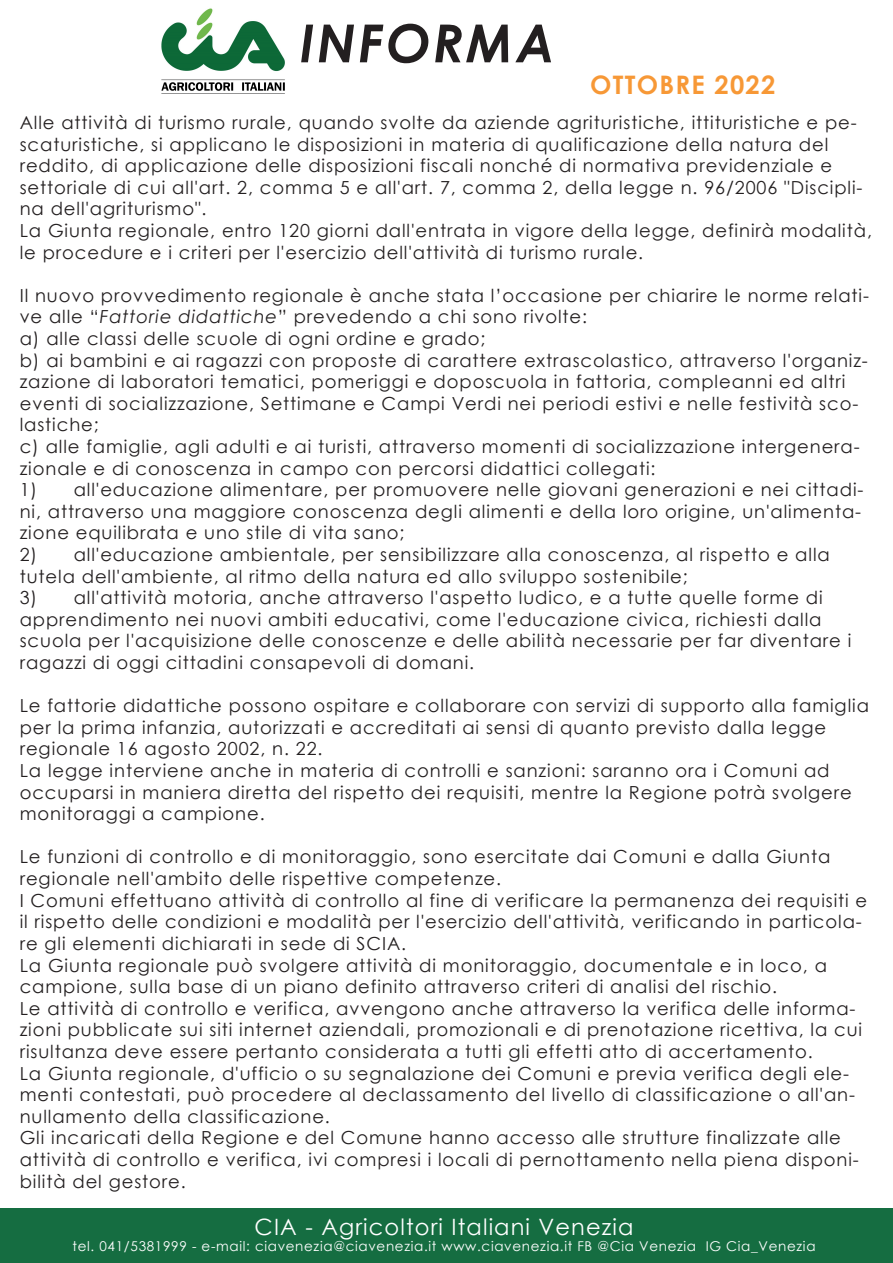
<style>
.page{position:relative;width:893px;height:1263px;background:#fff}
.page>*{position:absolute;margin:0;border:0;box-sizing:border-box;transform-origin:0 0}
.t1{font:italic 700 52.5px "Century Gothic";letter-spacing:.05em;color:#231f20}
.t2{font:700 25.5px "Century Gothic";letter-spacing:.05em;color:#f79836}
.t3{font:22.5px "Century Gothic";letter-spacing:.05em;color:#fff}
.t4{font:18px/21.6px "Century Gothic";letter-spacing:.05em;color:#231f20}
.t5{font:13.5px "Century Gothic";letter-spacing:.05em;color:#fff}
.s1{font-style:italic}
</style>
<div class="page">
<div style="left:0;top:1209px;width:893px;height:54px;background:#156d41"></div>
<img style="left:161px;top:8px;width:124px;height:86px">
<h1 class="t1" style="left:300px;top:3px;width:257px">INFORMA</h1>
<h2 class="t2" style="left:590px;top:66px;width:187px">OTTOBRE 2022</h2>
<p class="t4" style="left:20px;top:111px;width:854px">Alle attività di turismo rurale, quando svolte da aziende agrituristiche, ittituristiche e pe&shy;scaturistiche, si applicano le disposizioni in materia di qualificazione della natura del reddito, di applicazione delle disposizioni fiscali nonché di normativa previdenziale e settoriale di cui all'art. 2, comma 5 e all'art. 7, comma 2, della legge n. 96/2006 "Discipli&shy;na dell'agriturismo".<br>La Giunta regionale, entro 120 giorni dall'entrata in vigore della legge, definirà modalità, le procedure e i criteri per l'esercizio dell'attività di turismo rurale.</p>
<p class="t4" style="left:20px;top:284px;width:851px">Il nuovo provvedimento regionale è anche stata l’occasione per chiarire le norme relati&shy;ve alle “<span class="s1">Fattorie didattiche</span>” prevedendo a chi sono rivolte:<br>a) alle classi delle scuole di ogni ordine e grado;<br>b) ai bambini e ai ragazzi con proposte di carattere extrascolastico, attraverso l'organiz&shy;zazione di laboratori tematici, pomeriggi e doposcuola in fattoria, compleanni ed altri eventi di socializzazione, Settimane e Campi Verdi nei periodi estivi e nelle festività sco&shy;lastiche;<br>c) alle famiglie, agli adulti e ai turisti, attraverso momenti di socializzazione intergenera&shy;zionale e di conoscenza in campo con percorsi didattici collegati:</p>
<p class="t4" style="left:20px;top:479px;width:845px">1) all'educazione alimentare, per promuovere nelle giovani generazioni e nei cittadi&shy;ni, attraverso una maggiore conoscenza degli alimenti e della loro origine, un'alimenta&shy;zione equilibrata e uno stile di vita sano;</p>
<p class="t4" style="left:20px;top:543px;width:811px">2) all'educazione ambientale, per sensibilizzare alla conoscenza, al rispetto e alla tutela dell'ambiente, al ritmo della natura ed allo sviluppo sostenibile;</p>
<p class="t4" style="left:20px;top:587px;width:833px">3) all'attività motoria, anche attraverso l'aspetto ludico, e a tutte quelle forme di apprendimento nei nuovi ambiti educativi, come l'educazione civica, richiesti dalla scuola per l'acquisizione delle conoscenze e delle abilità necessarie per far diventare i ragazzi di oggi cittadini consapevoli di domani.</p>
<p class="t4" style="left:20px;top:695px;width:851px">Le fattorie didattiche possono ospitare e collaborare con servizi di supporto alla famiglia per la prima infanzia, autorizzati e accreditati ai sensi di quanto previsto dalla legge regionale 16 agosto 2002, n. 22.<br>La legge interviene anche in materia di controlli e sanzioni: saranno ora i Comuni ad occuparsi in maniera diretta del rispetto dei requisiti, mentre la Regione potrà svolgere monitoraggi a campione.</p>
<p class="t4" style="left:20px;top:846px;width:849px">Le funzioni di controllo e di monitoraggio, sono esercitate dai Comuni e dalla Giunta regionale nell'ambito delle rispettive competenze.<br>I Comuni effettuano attività di controllo al fine di verificare la permanenza dei requisiti e il rispetto delle condizioni e modalità per l'esercizio dell'attività, verificando in particola&shy;re gli elementi dichiarati in sede di SCIA.<br>La Giunta regionale può svolgere attività di monitoraggio, documentale e in loco, a campione, sulla base di un piano definito attraverso criteri di analisi del rischio.<br>Le attività di controllo e verifica, avvengono anche attraverso la verifica delle informa&shy;zioni pubblicate sui siti internet aziendali, promozionali e di prenotazione ricettiva, la cui risultanza deve essere pertanto considerata a tutti gli effetti atto di accertamento.<br>La Giunta regionale, d'ufficio o su segnalazione dei Comuni e previa verifica degli ele&shy;menti contestati, può procedere al declassamento del livello di classificazione o all'an&shy;nullamento della classificazione.<br>Gli incaricati della Regione e del Comune hanno accesso alle strutture finalizzate alle attività di controllo e verifica, ivi compresi i locali di pernottamento nella piena disponi&shy;bilità del gestore.</p>
<p class="t3" style="left:255px;top:1211px;width:380px">CIA - Agricoltori Italiani Venezia</p>
<p class="t5" style="left:73px;top:1236px;width:744px">tel. 041/5381999 - e-mail: ciavenezia@ciavenezia.it www.ciavenezia.it FB @Cia Venezia IG Cia_Venezia</p>
</div>
